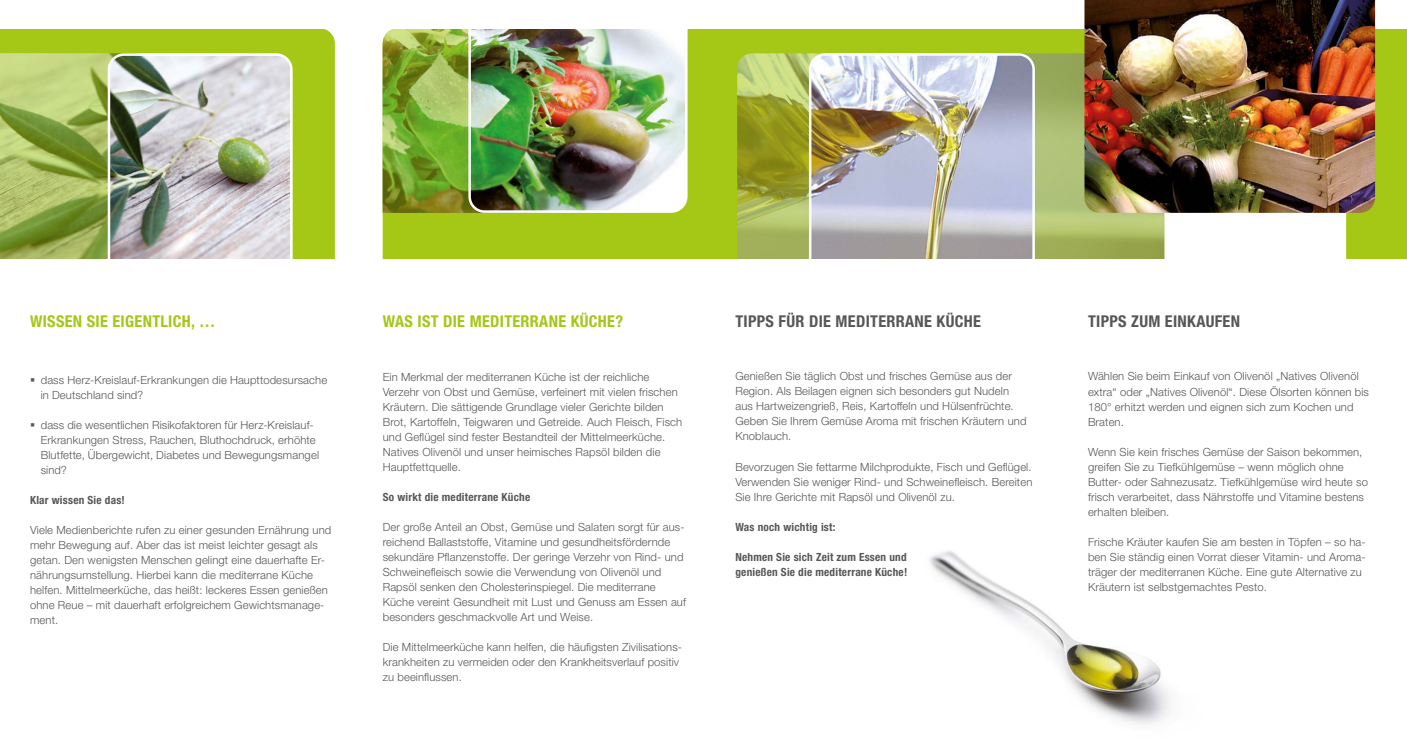
<style>
.page{position:relative;width:1407px;height:745px;background:#fff}
.page>*{position:absolute;margin:0;border:0;box-sizing:border-box;transform-origin:0 0}
.t1{font:700 condensed 16.25px "Helvetica Neue LT Std";letter-spacing:.02em;color:#a5c715}
.t2{font:700 condensed 16.25px "Helvetica Neue LT Std";letter-spacing:.02em;color:#575756}
.t3{font:300 11.25px/15px "Helvetica Neue LT Std";letter-spacing:.01em;color:#575756}
.t4{font:700 condensed 11.25px/15px "Helvetica Neue LT Std";letter-spacing:.02em;color:#575756}
</style>
<div class="page">
<img style="left:929px;top:551px;width:241px;height:174px">
<div style="left:1346px;top:28px;width:61px;height:231px;background:#a5c715"></div>
<svg style="left:383px;top:28px;width:781px;height:252px;background:#a5be34"></svg>
<img style="left:810px;top:54px;width:223px;height:205px">
<div style="left:809px;top:53px;width:226px;height:224px;border:2px solid #fff;border-radius:15px"></div>
<svg style="left:0;top:29px;width:333px;height:230px;background:#a1bc3c"></svg>
<img style="left:109px;top:55px;width:182px;height:204px">
<div style="left:108px;top:53px;width:185px;height:229px;border:2px solid #fff;border-radius:15px"></div>
<div style="left:0;top:259px;width:1407px;height:32px;background:#fff"></div>
<svg style="left:383px;top:28px;width:85px;height:185px;background:#84a739"></svg>
<img style="left:468px;top:28px;width:219px;height:185px">
<img style="left:1084px;top:0;width:291px;height:213px">
<h1 class="t1" style="left:30px;top:311px;width:187px">WISSEN SIE EIGENTLICH, …</h1>
<h1 class="t1" style="left:383px;top:311px;width:242px">WAS IST DIE MEDITERRANE KÜCHE?</h1>
<h1 class="t2" style="left:735px;top:311px;width:247px">TIPPS FÜR DIE MEDITERRANE KÜCHE</h1>
<h1 class="t2" style="left:1088px;top:311px;width:154px">TIPPS ZUM EINKAUFEN</h1>
<p class="t3" style="left:41px;top:371px;width:288px">dass Herz-Kreislauf-Erkrankungen die Haupttodesursache in Deutschland sind?</p>
<p class="t3" style="left:41px;top:416px;width:280px">dass die wesentlichen Risikofaktoren für Herz-Kreislauf-Erkrankungen Stress, Rauchen, Bluthochdruck, erhöhte Blutfette, Übergewicht, Diabetes und Bewegungsmangel sind?</p>
<p class="t4" style="left:30px;top:491px;width:96px">Klar wissen Sie das!</p>
<p class="t3" style="left:30px;top:521px;width:303px">Viele Medienberichte rufen zu einer gesunden Ernährung und mehr Bewegung auf. Aber das ist meist leichter gesagt als getan. Den wenigsten Menschen gelingt eine dauerhafte Er&shy;nährungsumstellung. Hierbei kann die mediterrane Küche helfen. Mittelmeerküche, das heißt: leckeres Essen genießen ohne Reue – mit dauerhaft erfolgreichem Gewichtsmanage&shy;ment.</p>
<p class="t3" style="left:383px;top:368px;width:301px">Ein Merkmal der mediterranen Küche ist der reichliche Verzehr von Obst und Gemüse, verfeinert mit vielen frischen Kräutern. Die sättigende Grundlage vieler Gerichte bilden Brot, Kartoffeln, Teigwaren und Getreide. Auch Fleisch, Fisch und Geflügel sind fester Bestandteil der Mittelmeerküche.<br>Natives Olivenöl und unser heimisches Rapsöl bilden die Hauptfettquelle.</p>
<p class="t4" style="left:383px;top:488px;width:149px">So wirkt die mediterrane Küche</p>
<p class="t3" style="left:383px;top:518px;width:305px">Der große Anteil an Obst, Gemüse und Salaten sorgt für aus&shy;reichend Ballaststoffe, Vitamine und gesundheitsfördernde sekundäre Pflanzenstoffe. Der geringe Verzehr von Rind- und Schweinefleisch sowie die Verwendung von Olivenöl und Rapsöl senken den Cholesterinspiegel. Die mediterrane Küche vereint Gesundheit mit Lust und Genuss am Essen auf besonders geschmackvolle Art und Weise.</p>
<p class="t3" style="left:383px;top:638px;width:301px">Die Mittelmeerküche kann helfen, die häufigsten Zivilisations&shy;krankheiten zu vermeiden oder den Krankheitsverlauf positiv zu beeinflussen.</p>
<p class="t3" style="left:735px;top:368px;width:293px">Genießen Sie täglich Obst und frisches Gemüse aus der Region. Als Beilagen eignen sich besonders gut Nudeln aus Hartweizengrieß, Reis, Kartoffeln und Hülsenfrüchte.<br>Geben Sie Ihrem Gemüse Aroma mit frischen Kräutern und Knoblauch.</p>
<p class="t3" style="left:735px;top:458px;width:298px;text-align:justify">Bevorzugen Sie fettarme Milchprodukte, Fisch und Geflügel.<br>Verwenden Sie weniger Rind- und Schweinefleisch. Bereiten Sie Ihre Gerichte mit Rapsöl und Olivenöl zu.</p>
<p class="t4" style="left:735px;top:518px;width:102px">Was noch wichtig ist:</p>
<p class="t4" style="left:735px;top:548px;width:173px">Nehmen Sie sich Zeit zum Essen und genießen Sie die mediterrane Küche!</p>
<p class="t3" style="left:1088px;top:368px;width:282px">Wählen Sie beim Einkauf von Olivenöl „Natives Olivenöl extra“ oder „Natives Olivenöl“. Diese Ölsorten können bis 180° erhitzt werden und eignen sich zum Kochen und Braten.</p>
<p class="t3" style="left:1088px;top:443px;width:281px">Wenn Sie kein frisches Gemüse der Saison bekommen, greifen Sie zu Tiefkühlgemüse – wenn möglich ohne Butter- oder Sahnezusatz. Tiefkühlgemüse wird heute so frisch verarbeitet, dass Nährstoffe und Vitamine bestens erhalten bleiben.</p>
<p class="t3" style="left:1088px;top:533px;width:279px">Frische Kräuter kaufen Sie am besten in Töpfen – so ha&shy;ben Sie ständig einen Vorrat dieser Vitamin- und Aroma&shy;träger der mediterranen Küche. Eine gute Alternative zu Kräutern ist selbstgemachtes Pesto.</p>
</div>
